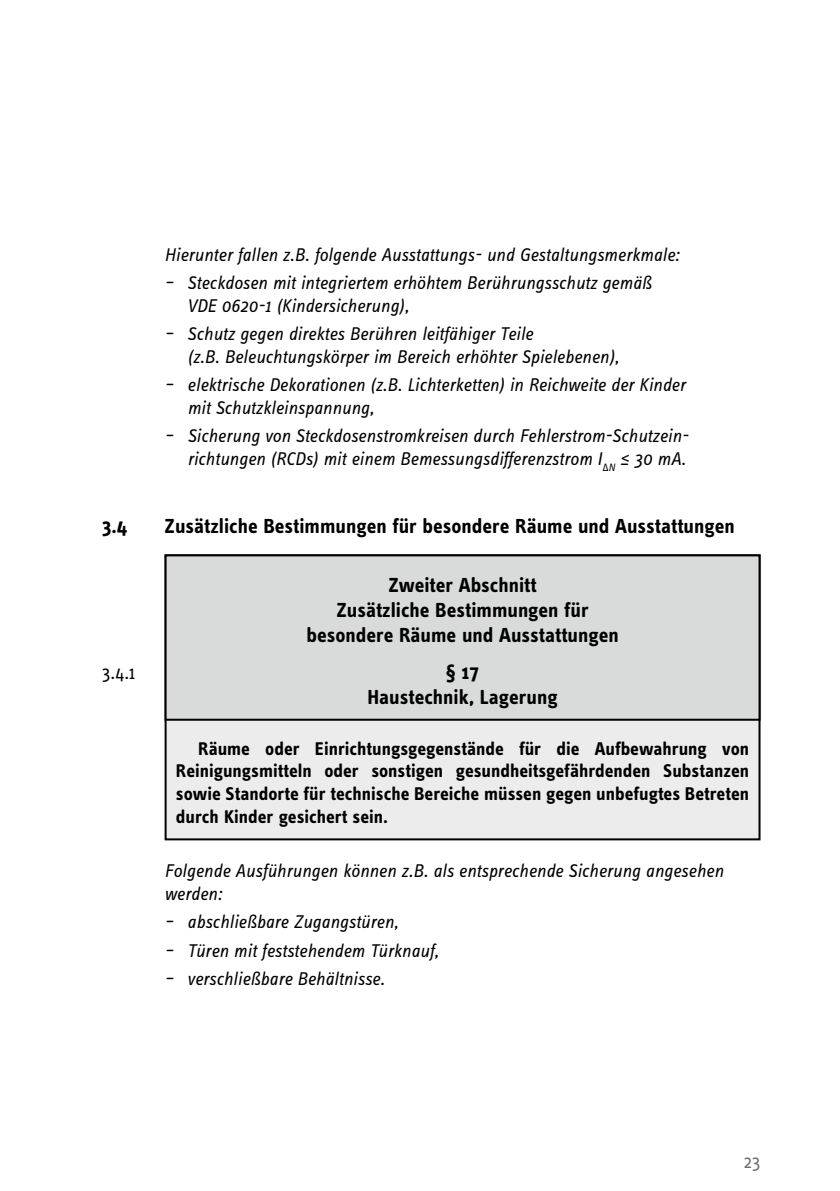
<style>
.page{position:relative;width:840px;height:1191px;background:#fff}
.page>*{position:absolute;margin:0;border:0;box-sizing:border-box;transform-origin:0 0}
.t1{font:700 21px/25px "Info OT Text";color:#000;text-align:center}
.t2{font:italic 19px/22.6px "Info OT Text";color:#000}
.t3{font:700 19px/22.6px "Info OT Text";color:#000;text-align:justify}
.t4{font:19px "Info OT Text";color:#000}
.t5{font:19px "Info OT Text";color:#6f6f6f}
</style>
<div class="page">
<div style="left:165px;top:555px;width:594px;height:284px;background:#ececec"></div>
<div style="left:165px;top:555px;width:594px;height:164px;background:#d9dada"></div>
<div style="left:164px;top:554px;width:596px;height:166px;border:2px solid #000"></div>
<p class="t2" style="left:164px;top:243px;width:516px">Hierunter fallen z.B. folgende Ausstattungs- und Gestaltungsmerkmale:</p>
<p class="t2" style="left:187px;top:271px;width:465px;text-indent:-23px">– Steckdosen mit integriertem erhöhtem Berührungsschutz gemäß<br>VDE 0620-1 (Kindersicherung),</p>
<p class="t2" style="left:187px;top:322px;width:433px;text-indent:-23px">– Schutz gegen direktes Berühren leitfähiger Teile<br>(z.B. Beleuchtungskörper im Bereich erhöhter Spielebenen),</p>
<p class="t2" style="left:187px;top:373px;width:499px;text-indent:-23px">– elektrische Dekorationen (z.B. Lichterketten) in Reichweite der Kinder mit Schutzkleinspannung,</p>
<p class="t2" style="left:164px;top:424px;width:523px;text-align:right">– Sicherung von Steckdosenstromkreisen durch Fehlerstrom-Schutzein&shy;richtungen (RCDs) mit einem Bemessungsdifferenzstrom I<sub>∆N</sub> ≤ 30 mA.</p>
<p class="t1" style="left:102px;top:513px;width:27px">3.4</p>
<p class="t1" style="left:164px;top:513px;width:571px">Zusätzliche Bestimmungen für besondere Räume und Ausstattungen</p>
<p class="t1" style="left:306px;top:572px;width:313px">Zweiter Abschnitt<br>Zusätzliche Bestimmungen für besondere Räume und Ausstattungen</p>
<p class="t4" style="left:102px;top:660px;width:35px">3.4.1</p>
<p class="t1" style="left:367px;top:658px;width:191px">§ 17<br>Haustechnik, Lagerung</p>
<p class="t3" style="left:176px;top:736px;width:574px;text-indent:22px">Räume oder Einrichtungsgegenstände für die Aufbewahrung von Reinigungsmitteln oder sonstigen gesundheitsgefährdenden Substanzen sowie Standorte für technische Bereiche müssen gegen unbefugtes Betreten durch Kinder gesichert sein.</p>
<p class="t2" style="left:164px;top:859px;width:560px">Folgende Ausführungen können z.B. als entsprechende Sicherung angesehen werden:</p>
<p class="t2" style="left:164px;top:910px;width:235px">– abschließbare Zugangstüren,</p>
<p class="t2" style="left:164px;top:938px;width:275px">– Türen mit feststehendem Türknauf,</p>
<p class="t2" style="left:164px;top:967px;width:221px">– verschließbare Behältnisse.</p>
<p class="t5" style="left:743px;top:1150px;width:18px">23</p>
</div>
